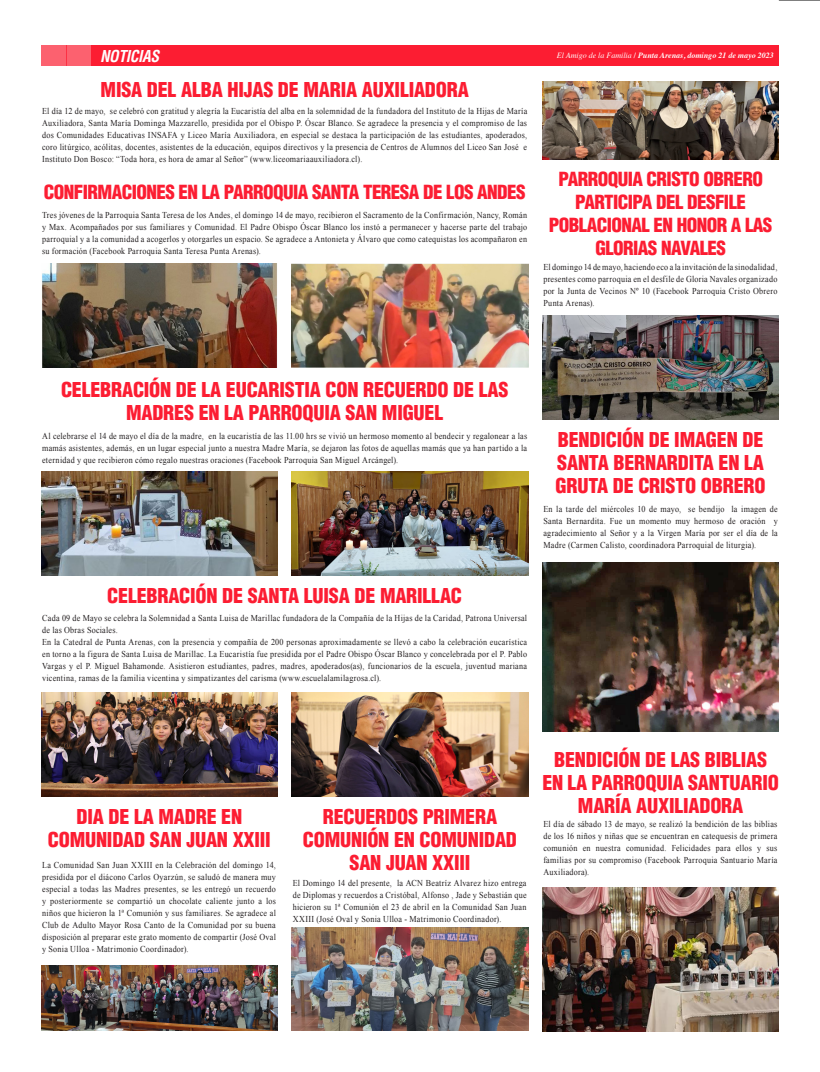
<style>
.page{position:relative;width:820px;height:1072px;background:#fff}
.page>*{position:absolute;margin:0;border:0;box-sizing:border-box;transform-origin:0 0}
.t1{font:900 condensed 20px/23px "Helvetica LT Std";letter-spacing:-.01em;color:#fc1d32;text-align:center}
.t2{font:900 condensed 19px/23px "Helvetica LT Std";letter-spacing:-.03em;color:#fc1d32;text-align:center}
.t3{font:italic 700 condensed 16px "Helvetica LT Std";letter-spacing:-.02em;color:#fff}
.t4{font:9px/12px "Times New Roman";letter-spacing:.03em;color:#231f20;text-align:justify;scale:.9 1}
.t5{font:italic 700 8px "Times";color:#fff}
.s1{font-weight:400}
</style>
<div class="page">
<div style="left:66px;top:46px;width:712px;height:20px;background:#fc616f"></div>
<div style="left:41px;top:46px;width:25px;height:20px;background:#fc616f"></div>
<div style="left:91px;top:46px;width:687px;height:20px;background:#fc1d32"></div>
<hr style="left:778px;top:0;width:41px;height:1px;background:#000">
<img style="left:542px;top:82px;width:236px;height:78px">
<img style="left:42px;top:264px;width:235px;height:104px">
<img style="left:41px;top:472px;width:236px;height:104px">
<img style="left:41px;top:693px;width:236px;height:104px">
<img style="left:41px;top:966px;width:236px;height:64px">
<img style="left:291px;top:927px;width:237px;height:103px">
<img style="left:291px;top:264px;width:237px;height:104px">
<img style="left:291px;top:472px;width:237px;height:104px">
<img style="left:291px;top:693px;width:237px;height:104px">
<img style="left:542px;top:888px;width:236px;height:143px">
<img style="left:542px;top:563px;width:236px;height:169px">
<img style="left:542px;top:316px;width:236px;height:104px">
<p class="t3" style="left:100px;top:46px;width:61px">NOTICIAS</p>
<p class="t5" style="left:556px;top:48px;width:218px"><span class="s1">El Amigo de la Familia</span> / Punta Arenas, domingo 21 de mayo 2023</p>
<p class="t1" style="left:101px;top:78px;width:369px">MISA DEL ALBA HIJAS DE MARIA AUXILIADORA</p>
<p class="t4" style="left:42px;top:105px;width:540px">El día 12 de mayo, se celebró con gratitud y alegría la Eucaristía del alba en la solemnidad de la fundadora del Instituto de la Hijas de María Auxiliadora, Santa María Dominga Mazzarello, presidida por el Obispo P. Óscar Blanco. Se agradece la presencia y el compromiso de las dos Comunidades Educativas INSAFA y Liceo María Auxiliadora, en especial se destaca la participación de las estudiantes, apoderados, coro litúrgico, acólitas, docentes, asistentes de la educación, equipos directivos y la presencia de Centros de Alumnos del Liceo San José e Instituto Don Bosco: “Toda hora, es hora de amar al Señor” (www.liceomariaauxiliadora.cl).</p>
<p class="t2" style="left:44px;top:181px;width:483px">CONFIRMACIONES EN LA PARROQUIA SANTA TERESA DE LOS ANDES</p>
<p class="t4" style="left:42px;top:209px;width:540px">Tres jóvenes de la Parroquia Santa Teresa de los Andes, el domingo 14 de mayo, recibieron el Sacramento de la Confirmación, Nancy, Román y Max. Acompañados por sus familiares y Comunidad. El Padre Obispo Óscar Blanco los instó a permanecer y hacerse parte del trabajo parroquial y a la comunidad a acogerlos y otorgarles un espacio. Se agradece a Antonieta y Álvaro que como catequistas los acompañaron en su formación (Facebook Parroquia Santa Teresa Punta Arenas).</p>
<p class="t2" style="left:548px;top:168px;width:225px">PARROQUIA CRISTO OBRERO<br>PARTICIPA DEL DESFILE<br>POBLACIONAL EN HONOR A LAS<br>GLORIAS NAVALES</p>
<p class="t4" style="left:543px;top:261px;width:261px">El domingo 14 de mayo, haciendo eco a la invitación de la sinodalidad, presentes como parroquia en el desfile de Gloria Navales organizado por la Junta de Vecinos Nº 10 (Facebook Parroquia Cristo Obrero Punta Arenas).</p>
<p class="t1" style="left:61px;top:377px;width:448px">CELEBRACIÓN DE LA EUCARISTIA CON RECUERDO DE LAS<br>MADRES EN LA PARROQUIA SAN MIGUEL</p>
<p class="t4" style="left:42px;top:430px;width:540px">Al celebrarse el 14 de mayo el día de la madre, en la eucaristía de las 11.00 hrs se vivió un hermoso momento al bendecir y regalonear a las mamás asistentes, además, en un lugar especial junto a nuestra Madre María, se dejaron las fotos de aquellas mamás que ya han partido a la eternidad y que recibieron cómo regalo nuestras oraciones (Facebook Parroquia San Miguel Arcángel).</p>
<p class="t1" style="left:107px;top:584px;width:356px">CELEBRACIÓN DE SANTA LUISA DE MARILLAC</p>
<p class="t4" style="left:42px;top:612px;width:540px">Cada 09 de Mayo se celebra la Solemnidad a Santa Luisa de Marillac fundadora de la Compañía de la Hijas de la Caridad, Patrona Universal de las Obras Sociales.</p>
<p class="t4" style="left:42px;top:636px;width:540px">En la Catedral de Punta Arenas, con la presencia y compañía de 200 personas aproximadamente se llevó a cabo la celebración eucarística en torno a la figura de Santa Luisa de Marillac. La Eucaristía fue presidida por el Padre Obispo Óscar Blanco y concelebrada por el P. Pablo Vargas y el P. Miguel Bahamonde. Asistieron estudiantes, padres, madres, apoderados(as), funcionarios de la escuela, juventud mariana vicentina, ramas de la familia vicentina y simpatizantes del carisma (www.escuelalamilagrosa.cl).</p>
<p class="t1" style="left:555px;top:428px;width:211px;text-align:justify">BENDICIÓN DE IMAGEN DE SANTA BERNARDITA EN LA GRUTA DE CRISTO OBRERO</p>
<p class="t4" style="left:543px;top:502px;width:262px">En la tarde del miércoles 10 de mayo, se bendijo la imagen de Santa Bernardita. Fue un momento muy hermoso de oración y agradecimiento al Señor y a la Virgen María por ser el día de la Madre (Carmen Calisto, coordinadora Parroquial de liturgia).</p>
<p class="t1" style="left:542px;top:748px;width:238px">BENDICIÓN DE LAS BIBLIAS<br>EN LA PARROQUIA SANTUARIO<br>MARÍA AUXILIADORA</p>
<p class="t1" style="left:48px;top:805px;width:224px">DIA DE LA MADRE EN<br>COMUNIDAD SAN JUAN XXIII</p>
<p class="t1" style="left:303px;top:805px;width:215px">RECUERDOS PRIMERA<br>COMUNIÓN EN COMUNIDAD<br>SAN JUAN XXIII</p>
<p class="t4" style="left:543px;top:817px;width:261px">El día de sábado 13 de mayo, se realizó la bendición de las biblias de los 16 niños y niñas que se encuentran en catequesis de primera comunión en nuestra comunidad. Felicidades para ellos y sus familias por su compromiso (Facebook Parroquia Santuario María Auxiliadora).</p>
<p class="t4" style="left:42px;top:859px;width:261px">La Comunidad San Juan XXIII en la Celebración del domingo 14, presidida por el diácono Carlos Oyarzún, se saludó de manera muy especial a todas las Madres presentes, se les entregó un recuerdo y posteriormente se compartió un chocolate caliente junto a los niños que hicieron la 1ª Comunión y sus familiares. Se agradece al Club de Adulto Mayor Rosa Canto de la Comunidad por su buena disposición al preparar este grato momento de compartir (José Oval y Sonia Ulloa - Matrimonio Coordinador).</p>
<p class="t4" style="left:292px;top:877px;width:261px">El Domingo 14 del presente, la ACN Beatríz Alvarez hizo entrega de Diplomas y recuerdos a Cristóbal, Alfonso , Jade y Sebastián que hicieron su 1ª Comunión el 23 de abril en la Comunidad San Juan XXIII (José Oval y Sonia Ulloa - Matrimonio Coordinador).</p>
</div>
